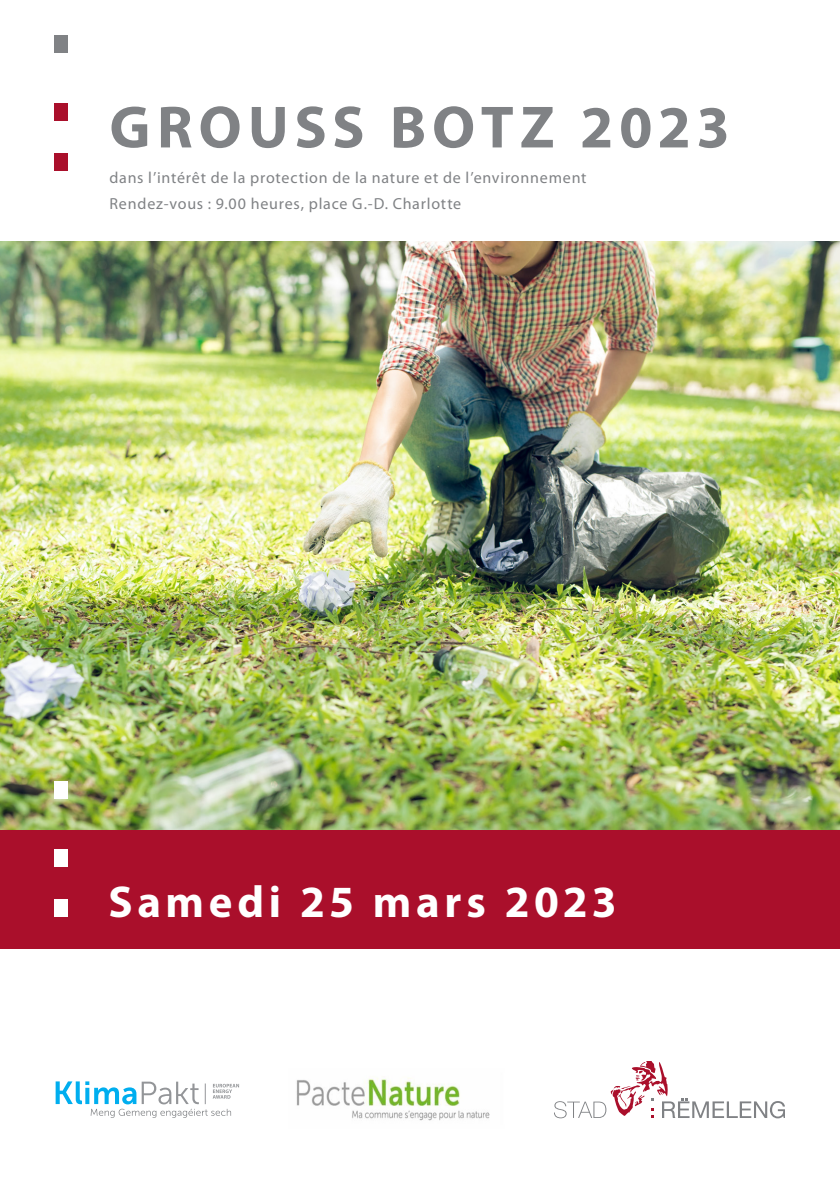
<style>
.page{position:relative;width:840px;height:1191px;background:#fff}
.page>*{position:absolute;margin:0;border:0;box-sizing:border-box;transform-origin:0 0}
.t1{font:700 60px "Myriad Pro";letter-spacing:.095em;color:#808285}
.t2{font:700 44.8px "Myriad Pro";letter-spacing:.105em;color:#fff}
.t3{font:16px "Myriad Pro";letter-spacing:.045em;color:#808285}
</style>
<div class="page">
<img style="left:0;top:241px;width:839px;height:590px">
<svg style="left:554px;top:1061px;width:230px;height:57px"></svg>
<svg style="left:56px;top:1081px;width:183px;height:36px"></svg>
<img style="left:296px;top:1078px;width:194px;height:43px">
<div style="left:0;top:831px;width:839px;height:118px;background:#aa0f2b"></div>
<div style="left:54px;top:781px;width:13px;height:17px;background:#fff"></div>
<div style="left:54px;top:849px;width:13px;height:17px;background:#fff"></div>
<div style="left:54px;top:899px;width:13px;height:18px;background:#fff"></div>
<div style="left:54px;top:154px;width:13px;height:17px;background:#aa0f2b"></div>
<div style="left:54px;top:103px;width:13px;height:17px;background:#aa0f2b"></div>
<div style="left:54px;top:35px;width:13px;height:18px;background:#808285"></div>
<p class="t1" style="left:109px;top:88px;width:621px">GROUSS BOTZ 2023</p>
<p class="t3" style="left:109px;top:168px;width:478px">dans l’intérêt de la protection de la nature et de l’environnement</p>
<p class="t3" style="left:109px;top:194px;width:353px">Rendez-vous : 9.00 heures, place G.-D. Charlotte</p>
<p class="t2" style="left:108px;top:872px;width:509px">Samedi 25 mars 2023</p>
</div>
